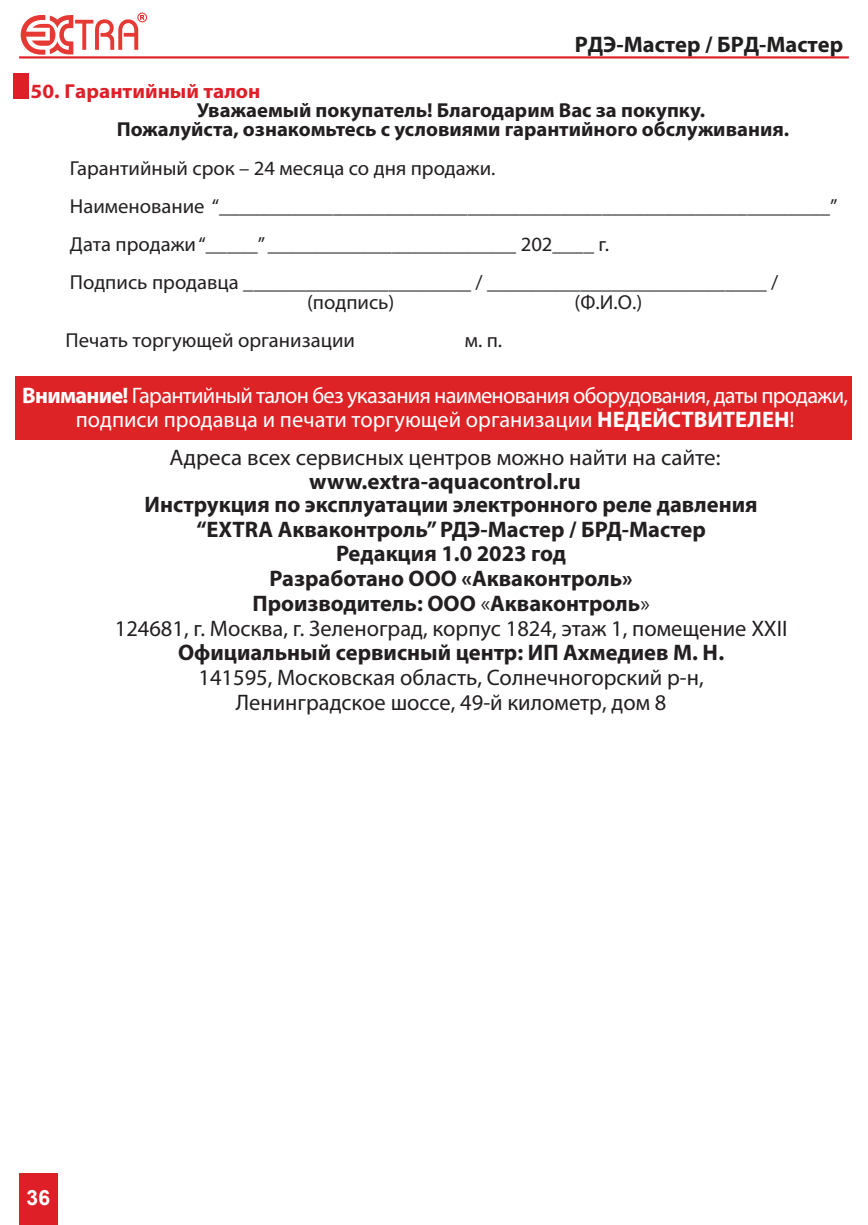
<style>
.page{position:relative;width:868px;height:1225px;background:#fff}
.page>*{position:absolute;margin:0;border:0;box-sizing:border-box;transform-origin:0 0}
.t1{font:700 22.5px/24.8px "Myriad Pro";color:#231f20;text-align:center}
.t2{font:22.5px/24.8px "Myriad Pro";letter-spacing:-.03em;color:#fff;text-align:center}
.t3{font:22.5px/24.8px "Myriad Pro";color:#231f20;text-align:center}
.t4{font:700 22.5px "Myriad Pro";color:#211e1e}
.t5{font:700 20.93px "Arial";color:#fff}
.t6{font:20.25px/38.2px "Myriad Pro";color:#231f20}
.t7{font:700 20.25px/19.1px "Myriad Pro";color:#231f20;text-align:center}
.t8{font:700 20.25px "Myriad Pro";color:#de1f27;scale:1.05 1}
.s1{font-weight:700}
.s2{font-weight:400}
</style>
<div class="page">
<div style="left:13px;top:73px;width:16px;height:26px;background:#de1f27"></div>
<div style="left:15px;top:376px;width:836px;height:63px;background:#dd2326"></div>
<div style="left:19px;top:1174px;width:38px;height:51px;background:#de1f27"></div>
<svg style="left:21px;top:13px;width:126px;height:42px"></svg>
<hr style="left:19px;top:56px;width:829px;height:2px;background:#de1f27">
<p class="t4" style="left:574px;top:30px;width:270px">РДЭ-Мастер / БРД-Мастер</p>
<p class="t8" style="left:31px;top:78px;width:220px">50. Гарантийный талон</p>
<p class="t7" style="left:117px;top:100px;width:674px">Уважаемый покупатель! Благодарим Вас за покупку.<br>Пожалуйста, ознакомьтесь с условиями гарантийного обслуживания.</p>
<p class="t6" style="left:70px;top:148px;width:769px">Гарантийный срок – 24 месяца со дня продажи.<br>Наименование “___________________________________________________________” Дата продажи “_____” ________________________ 202____ г.<br>Подпись продавца ______________________ / ___________________________ /</p>
<p class="t6" style="left:307px;top:282px;width:89px">(подпись)</p>
<p class="t6" style="left:574px;top:282px;width:69px">(Ф.И.О.)</p>
<p class="t6" style="left:65px;top:320px;width:291px">Печать торгующей организации</p>
<p class="t6" style="left:465px;top:320px;width:39px">м. п.</p>
<p class="t2" style="left:22px;top:382px;width:827px"><span class="s1">Внимание!</span> Гарантийный талон без указания наименования оборудования, даты продажи, подписи продавца и печати торгующей организации <span class="s1">НЕДЕЙСТВИТЕЛЕН</span>!</p>
<p class="t3" style="left:169px;top:444px;width:552px">Адреса всех сервисных центров можно найти на сайте:</p>
<p class="t1" style="left:309px;top:468px;width:273px">www.extra-aquacontrol.ru</p>
<p class="t1" style="left:115px;top:491px;width:674px">Инструкция по эксплуатации электронного реле давления “EXTRA Акваконтроль” РДЭ-Мастер / БРД-Мастер<br>Редакция 1.0 2023 год<br>Разработано ООО «Акваконтроль»<br>Производитель: ООО <span class="s2">«</span>Акваконтроль<span class="s2">»<br>124681, г. Москва, г. Зеленоград, корпус 1824, этаж 1, помещение XXII</span></p>
<p class="t1" style="left:178px;top:639px;width:547px">Официальный сервисный центр: ИП Ахмедиев М. Н.</p>
<p class="t3" style="left:198px;top:665px;width:506px">141595, Московская область, Солнечногорский р-н,<br>Ленинградское шоссе, 49-й километр, дом 8</p>
<p class="t5" style="left:27px;top:1182px;width:25px">36</p>
</div>
